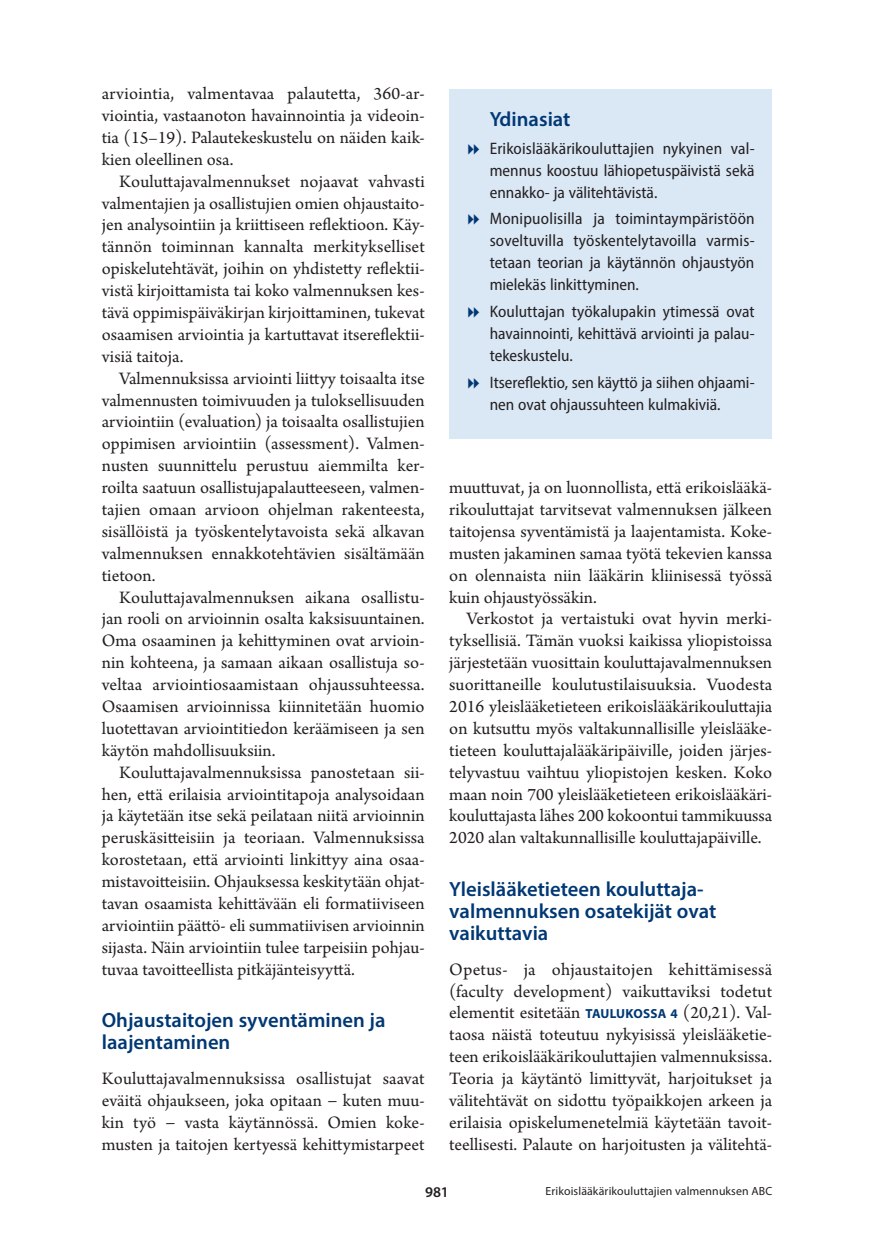
<style>
.page{position:relative;width:874px;height:1241px;background:#fff}
.page>*{position:absolute;margin:0;border:0;box-sizing:border-box;transform-origin:0 0}
.v1{font:600 20.65px/21.9px "Myriad Pro";color:#013874}
.ydinasiat_otsikko_tu{font:600 20.65px "Myriad Pro";color:#013874}
.l_ei_sis{font:18.38px/21.9px "Arno Pro";color:#231f20;text-align:justify}
.t1{font:semi-condensed 16.62px/21.9px "Myriad Pro";color:#231f20;text-align:justify}
.t2{font:600 14.88px "Myriad Pro";color:#231f20}
.Ala{font:11.9px "Myriad Pro";letter-spacing:.01em;color:#231f20}
.s1{font-family:"Myriad Pro";font-weight:700;font-size:13.12px;color:#013874}
</style>
<div class="page">
<div style="left:449px;top:89px;width:322px;height:350px;background:#dae7f5"></div>
<p class="l_ei_sis" style="left:102px;top:84px;width:324px">arviointia, valmentavaa palautetta, 360-ar&shy;viointia, vastaanoton havainnointia ja videoin&shy;tia (15–19). Palautekeskustelu on näiden kaik&shy;kien oleellinen osa.</p>
<p class="l_ei_sis" style="left:102px;top:171px;width:324px;text-indent:17px">Kouluttajavalmennukset nojaavat vahvasti valmentajien ja osallistujien omien ohjaustaito&shy;jen analysointiin ja kriittiseen reflektioon. Käy&shy;tännön toiminnan kannalta merkitykselliset opiskelutehtävät, joihin on yhdistetty reflektii&shy;vistä kirjoittamista tai koko valmennuksen kes&shy;tävä oppimispäiväkirjan kirjoittaminen, tukevat osaamisen arviointia ja kartuttavat itsereflektii&shy;visiä taitoja.</p>
<p class="l_ei_sis" style="left:102px;top:368px;width:324px;text-indent:17px">Valmennuksissa arviointi liittyy toisaalta itse valmennusten toimivuuden ja tuloksellisuuden arviointiin (evaluation) ja toisaalta osallistujien oppimisen arviointiin (assessment). Valmen&shy;nusten suunnittelu perustuu aiemmilta ker&shy;roilta saatuun osallistujapalautteeseen, valmen&shy;tajien omaan arvioon ohjelman rakenteesta, sisällöistä ja työskentelytavoista sekä alkavan valmennuksen ennakkotehtävien sisältämään tietoon.</p>
<p class="l_ei_sis" style="left:102px;top:587px;width:324px;text-indent:17px">Kouluttajavalmennuksen aikana osallistu&shy;jan rooli on arvioinnin osalta kaksisuuntainen.<br>Oma osaaminen ja kehittyminen ovat arvioin&shy;nin kohteena, ja samaan aikaan osallistuja so&shy;veltaa arviointiosaamistaan ohjaussuhteessa.<br>Osaamisen arvioinnissa kiinnitetään huomio luotettavan arviointitiedon keräämiseen ja sen käytön mahdollisuuksiin.</p>
<p class="l_ei_sis" style="left:102px;top:762px;width:324px;text-indent:17px">Kouluttajavalmennuksissa panostetaan sii&shy;hen, että erilaisia arviointitapoja analysoidaan ja käytetään itse sekä peilataan niitä arvioinnin peruskäsitteisiin ja teoriaan. Valmennuksissa korostetaan, että arviointi linkittyy aina osaa&shy;mistavoitteisiin. Ohjauksessa keskitytään ohjat&shy;tavan osaamista kehittävään eli formatiiviseen arviointiin päättö- eli summatiivisen arvioinnin sijasta. Näin arviointiin tulee tarpeisiin pohjau&shy;tuvaa tavoitteellista pitkäjänteisyyttä.</p>
<p class="v1" style="left:102px;top:1008px;width:285px">Ohjaustaitojen syventäminen ja laajentaminen</p>
<p class="l_ei_sis" style="left:102px;top:1068px;width:324px">Kouluttajavalmennuksissa osallistujat saavat eväitä ohjaukseen, joka opitaan − kuten muu&shy;kin työ − vasta käytännössä. Omien koke&shy;musten ja taitojen kertyessä kehittymistarpeet</p>
<p class="ydinasiat_otsikko_tu" style="left:489px;top:106px;width:82px">Ydinasiat</p>
<p class="t1" style="left:489px;top:137px;width:266px">Erikoislääkärikouluttajien nykyinen val&shy;mennus koostuu lähiopetuspäivistä sekä ennakko- ja välitehtävistä.</p>
<p class="t1" style="left:489px;top:208px;width:266px">Monipuolisilla ja toimintaympäristöön soveltuvilla työskentelytavoilla varmis&shy;tetaan teorian ja käytännön ohjaustyön mielekäs linkittyminen.</p>
<p class="t1" style="left:489px;top:300px;width:266px">Kouluttajan työkalupakin ytimessä ovat havainnointi, kehittävä arviointi ja palau&shy;tekeskustelu.</p>
<p class="t1" style="left:489px;top:371px;width:266px">Itsereflektio, sen käyttö ja siihen ohjaami&shy;nen ovat ohjaussuhteen kulmakiviä.</p>
<p class="l_ei_sis" style="left:449px;top:477px;width:324px">muuttuvat, ja on luonnollista, että erikoislääkä&shy;rikouluttajat tarvitsevat valmennuksen jälkeen taitojensa syventämistä ja laajentamista. Koke&shy;musten jakaminen samaa työtä tekevien kanssa on olennaista niin lääkärin kliinisessä työssä kuin ohjaustyössäkin.</p>
<p class="l_ei_sis" style="left:449px;top:609px;width:324px;text-indent:17px">Verkostot ja vertaistuki ovat hyvin merki&shy;tyksellisiä. Tämän vuoksi kaikissa yliopistoissa järjestetään vuosittain kouluttajavalmennuksen suorittaneille koulutustilaisuuksia. Vuodesta 2016 yleislääketieteen erikoislääkärikouluttajia on kutsuttu myös valtakunnallisille yleislääke&shy;tieteen kouluttajalääkäripäiville, joiden järjes&shy;telyvastuu vaihtuu yliopistojen kesken. Koko maan noin 700 yleislääketieteen erikoislääkäri&shy;kouluttajasta lähes 200 kokoontui tammikuussa 2020 alan valtakunnallisille kouluttajapäiville.</p>
<p class="v1" style="left:449px;top:877px;width:268px">Yleislääketieteen kouluttaja&shy;valmennuksen osatekijät ovat vaikuttavia</p>
<p class="l_ei_sis" style="left:449px;top:959px;width:324px">Opetus- ja ohjaustaitojen kehittämisessä (faculty development) vaikuttaviksi todetut elementit esitetään <span class="s1">TAULUKOSSA 4</span> (20,21). Val&shy;taosa näistä toteutuu nykyisissä yleislääketie&shy;teen erikoislääkärikouluttajien valmennuksissa.<br>Teoria ja käytäntö limittyvät, harjoitukset ja välitehtävät on sidottu työpaikkojen arkeen ja erilaisia opiskelumenetelmiä käytetään tavoit&shy;teellisesti. Palaute on harjoitusten ja välitehtä-</p>
<p class="t2" style="left:425px;top:1182px;width:25px">981</p>
<p class="Ala" style="left:545px;top:1183px;width:228px">Erikoislääkärikouluttajien valmennuksen ABC</p>
</div>
